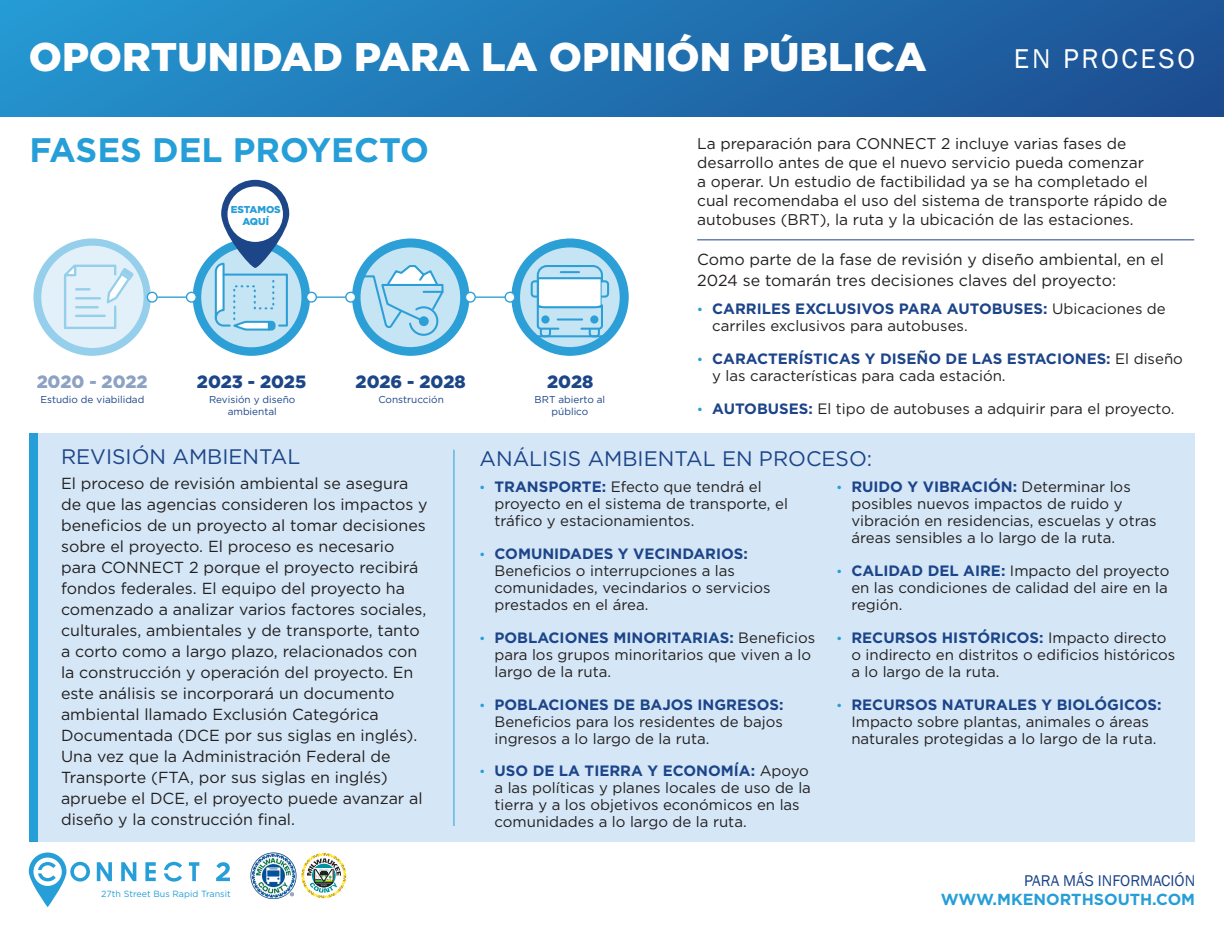
<style>
.page{position:relative;width:1224px;height:936px;background:#fff}
.page>*{position:absolute;margin:0;border:0;box-sizing:border-box;transform-origin:0 0}
.t1{font:900 40px "Gotham";color:#fff}
.t2{font:700 34px "Gotham";color:#269ed7}
.Semibold_Left{font:28px "Franklin Gothic";letter-spacing:.1em;color:#fff}
.t3{font:21px "Gotham";color:#1c4489}
.t4{font:900 17.75px "Gotham";color:#1c4688}
.t5{font:16px/21px "Gotham";color:#231f20}
.t6{font:700 16px/19.2px "Gotham";color:#269ed7;text-align:right}
.t7{font:15.5px/19px "Gotham";color:#231f20}
.t8{font:15px/17px "Gotham";color:#231f20}
.t9{font:900 12.3px/12.3px "Gotham";color:#2d9fd7;text-align:center}
.t10{font:10.95px "Franklin Gothic";color:#1c4688}
.Bullet_copy_blue{font:10px/12px "Gotham";color:#1c4489;text-align:center}
.Bullet_copy_blue-2{font:900 10px/12px "Gotham";color:#269ed7;text-align:center}
.t11{font:8.95px "Gotham";color:#269ed7}
.s1{font-family:"Segoe UI";font-size:14px;color:#269ed7}
.s2{font-weight:700;color:#1c4489}
.s3{font-family:"Franklin Gothic";font-weight:400;color:#1c4489}
</style>
<div class="page">
<div style="left:0;top:0;width:1224px;height:116px;background:linear-gradient(to right,#2596d0,#1d5093)"></div>
<hr style="left:697px;top:240px;width:497px;height:1px;background:#1c4489">
<div style="left:438px;top:434px;width:756px;height:408px;background:#d5e7f6"></div>
<div style="left:30px;top:434px;width:424px;height:408px;background:#d5e7f6"></div>
<div style="left:30px;top:434px;width:8px;height:408px;background:#269ed7"></div>
<hr style="left:454px;top:450px;width:1px;height:376px;background:#269ed7">
<svg style="left:302px;top:853px;width:44px;height:45px"></svg>
<img style="left:251px;top:853px;width:46px;height:45px">
<svg style="left:29px;top:853px;width:61px;height:54px"></svg>
<svg style="left:97px;top:862px;width:15px;height:19px"></svg>
<svg style="left:121px;top:862px;width:15px;height:19px"></svg>
<svg style="left:189px;top:862px;width:10px;height:19px"></svg>
<svg style="left:164px;top:862px;width:18px;height:20px"></svg>
<svg style="left:145px;top:862px;width:11px;height:19px"></svg>
<svg style="left:216px;top:862px;width:14px;height:19px"></svg>
<hr style="left:158px;top:296px;width:28px;height:2px;background:#2d9fd7">
<hr style="left:317px;top:296px;width:29px;height:2px;background:#2d9fd7">
<hr style="left:476px;top:296px;width:29px;height:2px;background:#2d9fd7">
<svg style="left:345px;top:238px;width:131px;height:118px"></svg>
<div style="left:419px;top:316px;width:10px;height:10px;background:#2d9fd7;border-radius:50%"></div>
<svg style="left:504px;top:238px;width:125px;height:118px"></svg>
<svg style="left:221px;top:180px;width:68px;height:88px"></svg>
<svg style="left:228px;top:186px;width:55px;height:56px"></svg>
<svg style="left:186px;top:237px;width:131px;height:119px"></svg>
<svg style="left:33px;top:238px;width:125px;height:118px"></svg>
<div style="left:228px;top:187px;width:54px;height:54px;background:#fff;border-radius:50%"></div>
<p class="t1" style="left:29px;top:34px;width:899px">OPORTUNIDAD PARA LA OPINIÓN PÚBLICA</p>
<p class="Semibold_Left" style="left:1014px;top:41px;width:183px">EN PROCESO</p>
<p class="t2" style="left:30px;top:131px;width:401px">FASES DEL PROYECTO</p>
<p class="t7" style="left:697px;top:134px;width:472px">La preparación para CONNECT 2 incluye varias fases de desarrollo antes de que el nuevo servicio pueda comenzar<br>a operar. Un estudio de factibilidad ya se ha completado el cual recomendaba el uso del sistema de transporte rápido de autobuses (BRT), la ruta y la ubicación de las estaciones.</p>
<p class="t5" style="left:697px;top:248px;width:468px">Como parte de la fase de revisión y diseño ambiental, en el<br>2024 se tomarán tres decisiones claves del proyecto:</p>
<p class="t8" style="left:712px;top:300px;width:455px;text-indent:-15px"><span class="s1">•</span> <span class="s2">CARRILES EXCLUSIVOS PARA AUTOBUSES:</span> Ubicaciones de carriles exclusivos para autobuses.</p>
<p class="t8" style="left:712px;top:350px;width:472px;text-indent:-15px"><span class="s1">•</span> <span class="s2">CARACTERÍSTICAS Y DISEÑO DE LAS ESTACIONES:</span> El diseño y las características para cada estación.</p>
<p class="t8" style="left:697px;top:400px;width:479px"><span class="s1">•</span> <span class="s2">AUTOBUSES:</span> El tipo de autobuses a adquirir para el proyecto.</p>
<p class="Bullet_copy_blue-2" style="left:231px;top:203px;width:52px">ESTAMOS<br>AQUÍ</p>
<p class="t9" style="left:238px;top:206px;width:36px">ARE<br>HERE</p>
<p class="t4" style="left:37px;top:371px;width:113px">2020 - 2022</p>
<p class="t4" style="left:197px;top:371px;width:111px">2023 - 2025</p>
<p class="t4" style="left:356px;top:371px;width:111px">2026 - 2028</p>
<p class="t4" style="left:547px;top:371px;width:48px">2028</p>
<p class="t10" style="left:55px;top:395px;width:76px">Feasibility Study</p>
<p class="Bullet_copy_blue" style="left:40px;top:393px;width:105px">Estudio de viabilidad</p>
<p class="Bullet_copy_blue" style="left:209px;top:393px;width:88px">Revisión y diseño ambiental</p>
<p class="Bullet_copy_blue" style="left:535px;top:393px;width:72px">BRT abierto al público</p>
<p class="Bullet_copy_blue" style="left:378px;top:393px;width:67px">Construcción</p>
<p class="t10" style="left:191px;top:395px;width:122px">Environmental Review and</p>
<p class="t10" style="left:382px;top:395px;width:60px">Construction</p>
<p class="t10" style="left:236px;top:408px;width:33px">Design</p>
<p class="t10" style="left:561px;top:395px;width:20px">BRT</p>
<p class="t3" style="left:61px;top:444px;width:241px">REVISIÓN AMBIENTAL</p>
<p class="t5" style="left:61px;top:473px;width:368px">El proceso de revisión ambiental se asegura de que las agencias consideren los impactos y beneficios de un proyecto al tomar decisiones sobre el proyecto. El proceso es necesario para CONNECT 2 porque el proyecto recibirá fondos federales. El equipo del proyecto ha comenzado a analizar varios factores sociales, culturales, ambientales y de transporte, tanto a corto como a largo plazo, relacionados con la construcción y operación del proyecto. En este análisis se incorporará un documento ambiental llamado Exclusión Categórica Documentada (DCE por sus siglas en inglés).<br>Una vez que la Administración Federal de Transporte (FTA, por sus siglas en inglés) apruebe el DCE, el proyecto puede avanzar al diseño y la construcción final.</p>
<p class="t11" style="left:101px;top:888px;width:131px">27th Street Bus Rapid Transit</p>
<p class="t3" style="left:480px;top:445px;width:394px">ANÁLISIS AMBIENTAL EN PROCESO:</p>
<p class="t8" style="left:495px;top:478px;width:295px;text-indent:-15px"><span class="s1">•</span> <span class="s2">TRANSPORTE:</span> Efecto que tendrá el proyecto en el sistema de transporte, el tráfico y estacionamientos.</p>
<p class="t8" style="left:495px;top:545px;width:278px;text-indent:-15px"><span class="s1">•</span> <span class="s2">COMUNIDADES Y VECINDARIOS:<br></span>Beneficios o interrupciones a las comunidades, vecindarios o servicios prestados en el área.</p>
<p class="t8" style="left:495px;top:629px;width:322px;text-indent:-15px"><span class="s1">•</span> <span class="s2">POBLACIONES MINORITARIAS:</span> Beneficios para los grupos minoritarios que viven a lo largo de la ruta.</p>
<p class="t8" style="left:495px;top:695px;width:290px;text-align:justify;text-indent:-15px"><span class="s1">•</span> <span class="s2">POBLACIONES DE BAJOS INGRESOS:<br></span>Beneficios para los residentes de bajos ingresos a lo largo de la ruta.</p>
<p class="t8" style="left:495px;top:762px;width:318px;text-indent:-15px"><span class="s1">•</span> <span class="s2">USO DE LA TIERRA Y ECONOMÍA:</span> Apoyo a las políticas y planes locales de uso de la tierra y a los objetivos económicos en las comunidades a lo largo de la ruta.</p>
<p class="t8" style="left:851px;top:478px;width:307px;text-indent:-15px"><span class="s1">•</span> <span class="s2">RUIDO Y VIBRACIÓN:</span> Determinar los posibles nuevos impactos de ruido y vibración en residencias, escuelas y otras áreas sensibles a lo largo de la ruta.</p>
<p class="t8" style="left:851px;top:562px;width:320px;text-align:justify;text-indent:-15px"><span class="s1">•</span> <span class="s2">CALIDAD DEL AIRE:</span> Impacto del proyecto en las condiciones de calidad del aire en la región.</p>
<p class="t8" style="left:851px;top:629px;width:325px;text-indent:-15px"><span class="s1">•</span> <span class="s2">RECURSOS HISTÓRICOS:</span> Impacto directo o indirecto en distritos o edificios históricos a lo largo de la ruta.</p>
<p class="t8" style="left:851px;top:695px;width:312px;text-indent:-15px"><span class="s1">•</span> <span class="s2">RECURSOS NATURALES Y BIOLÓGICOS:<br></span>Impacto sobre plantas, animales o áreas naturales protegidas a lo largo de la ruta.</p>
<p class="t6" style="left:941px;top:870px;width:256px"><span class="s3">PARA MÁS INFORMACIÓN<br></span>WWW.MKENORTHSOUTH.COM</p>
</div>
